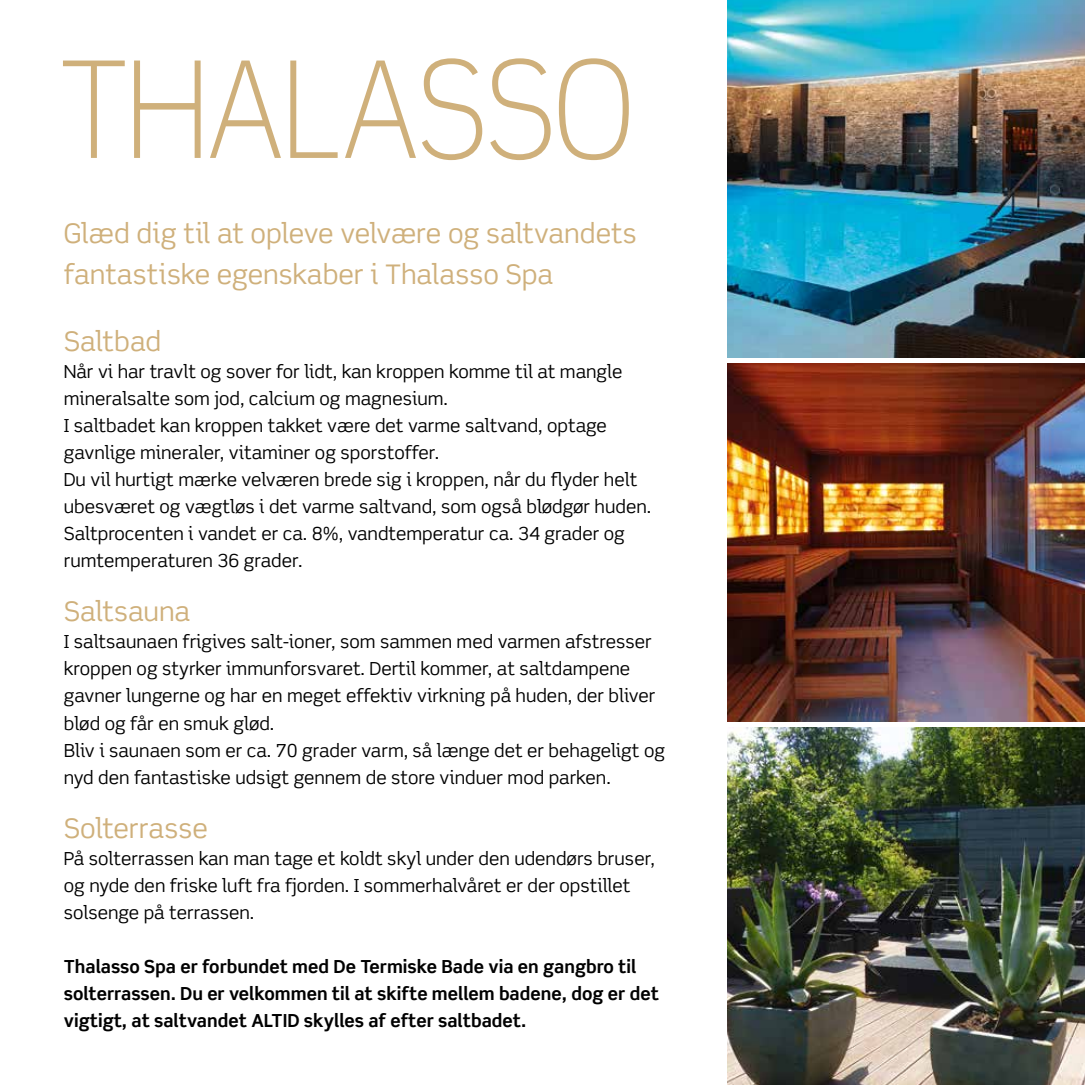
<style>
.page{position:relative;width:1085px;height:1085px;background:#fff}
.page>*{position:absolute;margin:0;border:0;box-sizing:border-box;transform-origin:0 0}
.t1{font:300 135px "Scene";letter-spacing:-.02em;color:#cfb07b;scale:.9 1}
.t2{font:27px/40.5px "Scene Alt";letter-spacing:-.005em;color:#cfb07b}
.t3{font:18px/27px "Scene Alt";color:#000}
.t4{font:700 18px/27px "Scene";color:#000}
</style>
<div class="page">
<hr style="left:1084px;top:0;width:1px;height:1084px;background:#f8f3ea">
<img style="left:727px;top:0;width:357px;height:357px">
<img style="left:727px;top:727px;width:357px;height:357px">
<img style="left:727px;top:364px;width:357px;height:357px">
<h1 class="t1" style="left:59px;top:28px;width:640px">THALASSO</h1>
<h2 class="t2" style="left:64px;top:213px;width:574px">Glæd dig til at opleve velvære og saltvandets fantastiske egenskaber i Thalasso Spa</h2>
<h2 class="t2" style="left:64px;top:321px;width:99px">Saltbad</h2>
<p class="t3" style="left:64px;top:358px;width:589px">Når vi har travlt og sover for lidt, kan kroppen komme til at mangle mineralsalte som jod, calcium og magnesium.<br>I saltbadet kan kroppen takket være det varme saltvand, optage gavnlige mineraler, vitaminer og sporstoffer.<br>Du vil hurtigt mærke velværen brede sig i kroppen, når du flyder helt ubesværet og vægtløs i det varme saltvand, som også blødgør huden.<br>Saltprocenten i vandet er ca. 8%, vandtemperatur ca. 34 grader og rumtemperaturen 36 grader.</p>
<h2 class="t2" style="left:64px;top:591px;width:128px">Saltsauna</h2>
<p class="t3" style="left:64px;top:628px;width:602px">I saltsaunaen frigives salt-ioner, som sammen med varmen afstresser kroppen og styrker immunforsvaret. Dertil kommer, at saltdampene gavner lungerne og har en meget effektiv virkning på huden, der bliver blød og får en smuk glød.<br>Bliv i saunaen som er ca. 70 grader varm, så længe det er behageligt og nyd den fantastiske udsigt gennem de store vinduer mod parken.</p>
<h2 class="t2" style="left:64px;top:807px;width:145px">Solterrasse</h2>
<p class="t3" style="left:64px;top:844px;width:592px">På solterrassen kan man tage et koldt skyl under den udendørs bruser, og nyde den friske luft fra fjorden. I sommerhalvåret er der opstillet solsenge på terrassen.</p>
<p class="t4" style="left:64px;top:952px;width:596px">Thalasso Spa er forbundet med De Termiske Bade via en gangbro til solterrassen. Du er velkommen til at skifte mellem badene, dog er det vigtigt, at saltvandet ALTID skylles af efter saltbadet.</p>
</div>
